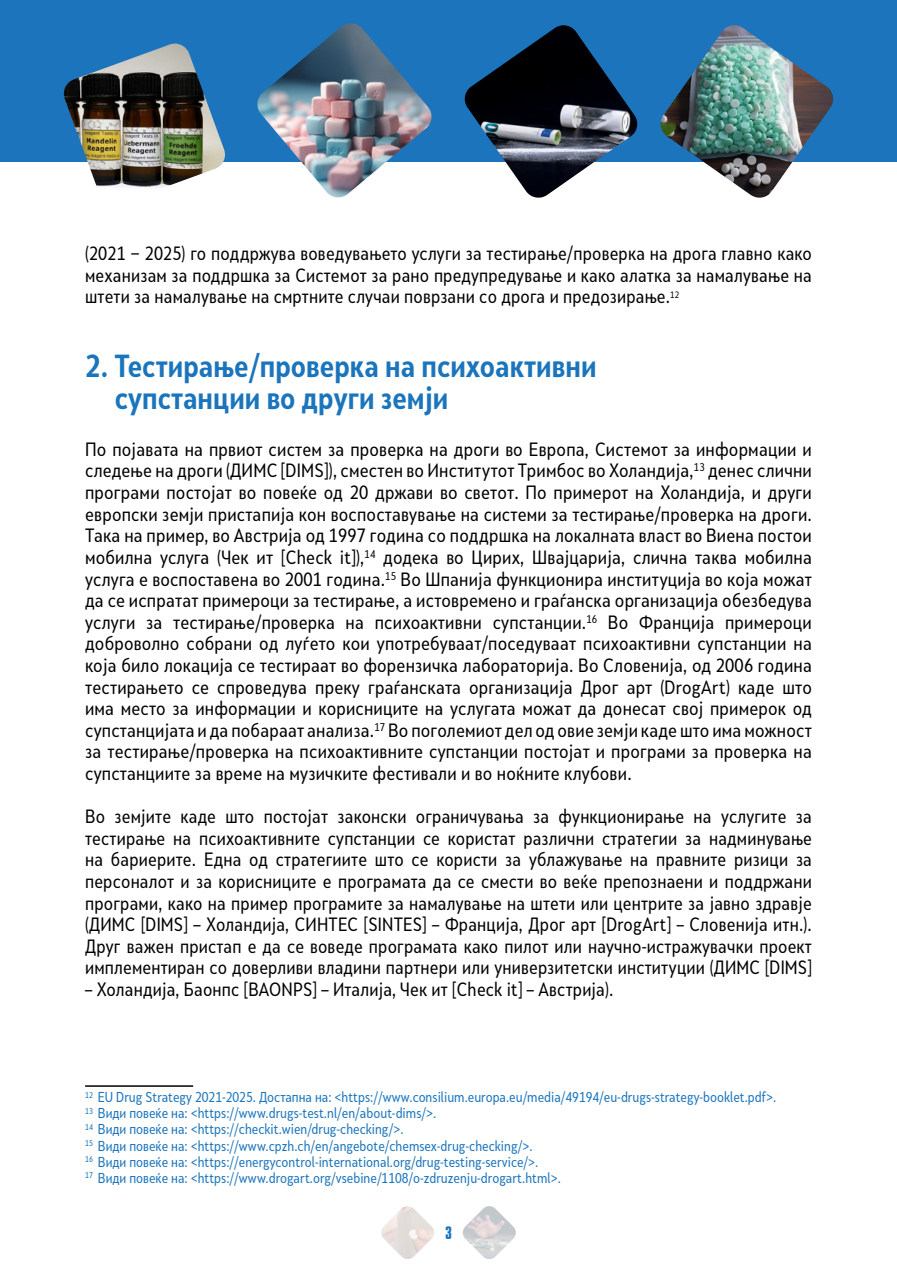
<style>
.page{position:relative;width:897px;height:1268px;background:#fff}
.page>*{position:absolute;margin:0;border:0;box-sizing:border-box;transform-origin:0 0}
.t1{font:700 29.85px/31.3px "Skola Sans Cn";color:#1b75bc}
.t2{font:18px/21.6px "Skola Sans Cn";letter-spacing:.01em;color:#000;text-align:justify}
.t3{font:700 18px "Ekran";color:#1c75bc}
.t4{font:13.5px/16.2px "Skola Sans Cn";color:#1b75bc}
</style>
<div class="page">
<div style="left:0;top:0;width:896px;height:162px;background:#1c75bc"></div>
<img style="left:660px;top:25px;width:174px;height:173px">
<img style="left:464px;top:25px;width:174px;height:173px">
<img style="left:257px;top:23px;width:175px;height:175px">
<img style="left:63px;top:44px;width:162px;height:144px">
<img style="left:381px;top:1206px;width:53px;height:53px">
<img style="left:463px;top:1206px;width:53px;height:53px">
<hr style="left:85px;top:1085px;width:108px;height:1px;background:#000">
<p class="t2" style="left:85px;top:243px;width:728px">(2021 − 2025) го поддржува воведувањето услуги за тестирање/проверка на дрога главно како механизам за поддршка за Системот за рано предупредување и како алатка за намалување на штети за намалување на смртните случаи поврзани со дрога и предозирање.<sup>12</sup></p>
<h1 class="t1" style="left:115px;top:350px;width:483px;text-indent:-30px">2. Тестирање/проверка на психоактивни супстанции во други земји</h1>
<p class="t2" style="left:85px;top:438px;width:728px">По појавата на првиот систем за проверка на дроги во Европа, Системот за информации и следење на дроги (ДИМС [DIMS]), сместен во Институтот Тримбос во Холандија,<sup>13</sup> денес слични програми постојат во повеќе од 20 држави во светот. По примерот на Холандија, и други европски земји пристапија кон воспоставување на системи за тестирање/проверка на дроги.<br>Така на пример, во Австрија од 1997 година со поддршка на локалната власт во Виена постои мобилна услуга (Чек ит [Check it]),<sup>14</sup> додека во Цирих, Швајцарија, слична таква мобилна услуга е воспоставена во 2001 година.<sup>15</sup> Во Шпанија функционира институција во која можат да се испратат примероци за тестирање, а истовремено и граѓанска организација обезбедува услуги за тестирање/проверка на психоактивни супстанции.<sup>16</sup> Во Франција примероци доброволно собрани од луѓето кои употребуваат/поседуваат психоактивни супстанции на која било локација се тестираат во форензичка лабораторија. Во Словенија, од 2006 година тестирањето се спроведува преку граѓанската организација Дрог арт (DrogArt) каде што има место за информации и корисниците на услугата можат да донесат свој примерок од супстанцијата и да побараат анализа.<sup>17</sup> Во поголемиот дел од овие земји каде што има можност за тестирање/проверка на психоактивните супстанции постојат и програми за проверка на супстанциите за време на музичките фестивали и во ноќните клубови.</p>
<p class="t2" style="left:85px;top:805px;width:728px">Во земјите каде што постојат законски ограничувања за функционирање на услугите за тестирање на психоактивните супстанции се користат различни стратегии за надминување на бариерите. Една од стратегиите што се користи за ублажување на правните ризици за персоналот и за корисниците е програмата да се смести во веќе препознаени и поддржани програми, како на пример програмите за намалување на штети или центрите за јавно здравје (ДИМС [DIMS] – Холандија, СИНТЕС [SINTES] – Франција, Дрог арт [DrogArt] – Словенија итн.).<br>Друг важен пристап е да се воведе програмата како пилот или научно-истражувачки проект имплементиран со доверливи владини партнери или универзитетски институции (ДИМС [DIMS]</p>
<p class="t2" style="left:85px;top:978px;width:529px">– Холандија, Баонпс [BAONPS] – Италија, Чек ит [Check it] – Австрија).</p>
<p class="t4" style="left:85px;top:1089px;width:692px"><sup>12</sup> EU Drug Strategy 2021-2025. Достапна на: &lt;https://www.consilium.europa.eu/media/49194/eu-drugs-strategy-booklet.pdf&gt;.<br><sup>13</sup> Види повеќе на: &lt;https://www.drugs-test.nl/en/about-dims/&gt;.<br><sup>14</sup> Види повеќе на: &lt;https://checkit.wien/drug-checking/&gt;.<br><sup>15</sup> Види повеќе на: &lt;https://www.cpzh.ch/en/angebote/chemsex-drug-checking/&gt;.<br><sup>16</sup> Види повеќе на: &lt;https://energycontrol-international.org/drug-testing-service/&gt;.<br><sup>17</sup> Види повеќе на: &lt;https://www.drogart.org/vsebine/1108/o-zdruzenju-drogart.html&gt;.</p>
<p class="t3" style="left:445px;top:1222px;width:8px">3</p>
</div>
